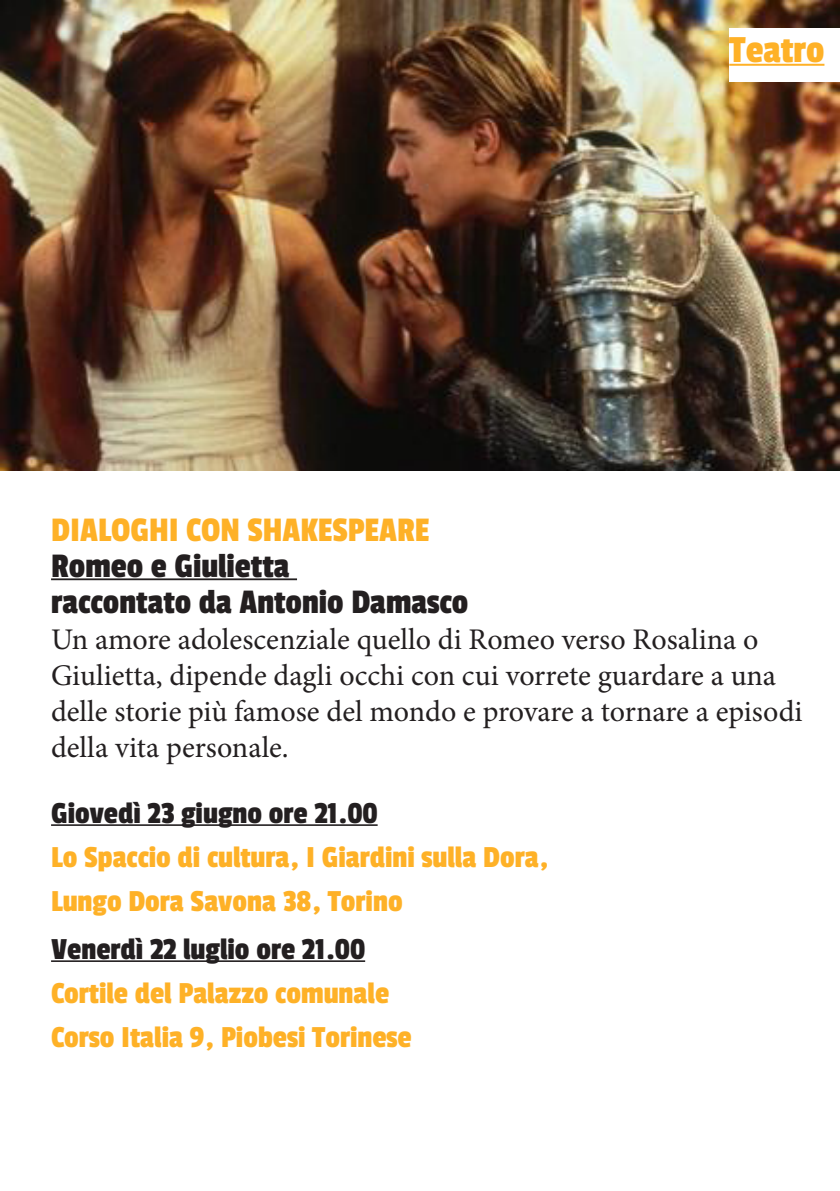
<style>
.page{position:relative;width:840px;height:1191px;background:#fff}
.page>*{position:absolute;margin:0;border:0;box-sizing:border-box;transform-origin:0 0}
.t1{font:40px "Passion One";color:#feb127}
.t2{font:36px "Passion One";color:#231f20}
.t3{font:36px "Passion One";color:#feb127}
.t4{font:32px "Passion One";color:#feb127}
.t5{font:32px "Passion One";color:#231f20}
.t6{font:30px/36px "Minion Pro";color:#231f20}
</style>
<div class="page">
<hr style="left:51px;top:578px;width:246px;height:2px;background:#231f20">
<hr style="left:51px;top:824px;width:326px;height:2px;background:#231f20">
<hr style="left:51px;top:960px;width:314px;height:2px;background:#231f20">
<img style="left:0;top:0;width:839px;height:471px">
<div style="left:729px;top:28px;width:110px;height:54px;background:#fff"></div>
<hr style="left:729px;top:64px;width:95px;height:2px;background:#feb127">
<p class="t1" style="left:729px;top:28px;width:97px">Teatro</p>
<p class="t3" style="left:51px;top:510px;width:379px">DIALOGHI CON SHAKESPEARE</p>
<p class="t2" style="left:51px;top:546px;width:240px">Romeo e Giulietta</p>
<p class="t2" style="left:51px;top:582px;width:418px">raccontato da Antonio Damasco</p>
<p class="t6" style="left:51px;top:621px;width:752px">Un amore adolescenziale quello di Romeo verso Rosalina o Giulietta, dipende dagli occhi con cui vorrete guardare a una delle storie più famose del mondo e provare a tornare a episodi della vita personale.</p>
<p class="t5" style="left:51px;top:796px;width:328px">Giovedì 23 giugno ore 21.00</p>
<p class="t4" style="left:51px;top:840px;width:498px">Lo Spaccio di cultura, I Giardini sulla Dora,</p>
<p class="t4" style="left:51px;top:884px;width:353px">Lungo Dora Savona 38, Torino</p>
<p class="t5" style="left:51px;top:932px;width:315px">Venerdì 22 luglio ore 21.00</p>
<p class="t4" style="left:51px;top:976px;width:339px">Cortile del Palazzo comunale</p>
<p class="t4" style="left:51px;top:1020px;width:362px">Corso Italia 9, Piobesi Torinese</p>
</div>
